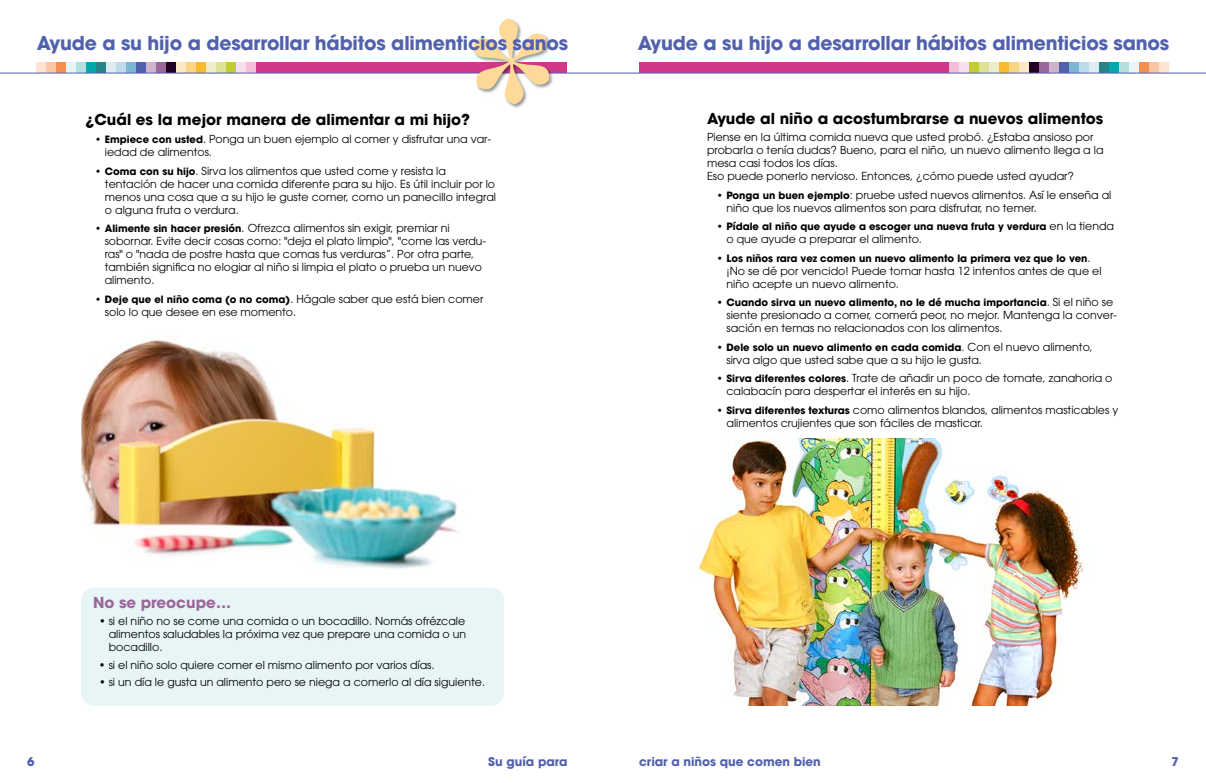
<style>
.page{position:relative;width:1206px;height:783px;background:#fff}
.page>*{position:absolute;margin:0;border:0;box-sizing:border-box;transform-origin:0 0}
.t1{font:700 19px "ITC Avant Garde Pro";letter-spacing:-.01em;color:#5261ac}
.t2{font:700 15px "ITC Avant Garde Pro";color:#000}
.t3{font:700 15px "ITC Avant Garde Pro";color:#9b679a}
.t4{font:700 12px "ITC Avant Garde Pro";color:#5261ac}
.t5{font:11px/13px "ITC Avant Garde Pro";color:#000}
.t6{font:700 10px "ITC Avant Garde Pro";color:#000}
.s1{font-weight:700;font-size:10px}
.s2{font-weight:400;font-size:11px}
</style>
<div class="page">
<div style="left:639px;top:62px;width:310px;height:11px;background:#d23789"></div>
<div style="left:1159px;top:62px;width:10px;height:11px;background:#fee3d3"></div>
<div style="left:1149px;top:62px;width:10px;height:11px;background:#fcc6a6"></div>
<div style="left:1139px;top:62px;width:10px;height:11px;background:#f68e50"></div>
<div style="left:1129px;top:62px;width:10px;height:11px;background:#e8f5f7"></div>
<div style="left:1119px;top:62px;width:10px;height:11px;background:#b5dedf"></div>
<div style="left:1109px;top:62px;width:10px;height:11px;background:#00a8ac"></div>
<div style="left:1099px;top:62px;width:10px;height:11px;background:#278487"></div>
<div style="left:1089px;top:62px;width:10px;height:11px;background:#ddebf3"></div>
<div style="left:1079px;top:62px;width:10px;height:11px;background:#bedbe9"></div>
<div style="left:1069px;top:62px;width:10px;height:11px;background:#7db6d3"></div>
<div style="left:1059px;top:62px;width:10px;height:11px;background:#5261ac"></div>
<div style="left:1049px;top:62px;width:10px;height:11px;background:#ceb5cc"></div>
<div style="left:1039px;top:62px;width:10px;height:11px;background:#9b679a"></div>
<div style="left:1029px;top:62px;width:10px;height:11px;background:#230023"></div>
<div style="left:1019px;top:62px;width:10px;height:11px;background:#fce9c4"></div>
<div style="left:999px;top:62px;width:10px;height:11px;background:#faba2f"></div>
<div style="left:1009px;top:62px;width:10px;height:11px;background:#fcd584"></div>
<div style="left:989px;top:62px;width:10px;height:11px;background:#edefca"></div>
<div style="left:979px;top:62px;width:10px;height:11px;background:#dde295"></div>
<div style="left:969px;top:62px;width:10px;height:11px;background:#c1cc30"></div>
<div style="left:959px;top:62px;width:10px;height:11px;background:#f8dfec"></div>
<div style="left:949px;top:62px;width:10px;height:11px;background:#f4bed8"></div>
<div style="left:256px;top:62px;width:311px;height:11px;background:#d23789"></div>
<div style="left:36px;top:62px;width:10px;height:11px;background:#fee3d3"></div>
<div style="left:46px;top:62px;width:10px;height:11px;background:#fcc6a6"></div>
<div style="left:56px;top:62px;width:10px;height:11px;background:#f68e50"></div>
<div style="left:66px;top:62px;width:10px;height:11px;background:#e8f5f7"></div>
<div style="left:76px;top:62px;width:10px;height:11px;background:#b5dedf"></div>
<div style="left:86px;top:62px;width:10px;height:11px;background:#00a8ac"></div>
<div style="left:96px;top:62px;width:10px;height:11px;background:#278487"></div>
<div style="left:106px;top:62px;width:10px;height:11px;background:#ddebf3"></div>
<div style="left:116px;top:62px;width:10px;height:11px;background:#bedbe9"></div>
<div style="left:126px;top:62px;width:10px;height:11px;background:#7db6d3"></div>
<div style="left:136px;top:62px;width:10px;height:11px;background:#5261ac"></div>
<div style="left:146px;top:62px;width:10px;height:11px;background:#ceb5cc"></div>
<div style="left:156px;top:62px;width:10px;height:11px;background:#9b679a"></div>
<div style="left:166px;top:62px;width:10px;height:11px;background:#230023"></div>
<div style="left:176px;top:62px;width:10px;height:11px;background:#fce9c4"></div>
<div style="left:186px;top:62px;width:10px;height:11px;background:#fcd584"></div>
<div style="left:196px;top:62px;width:10px;height:11px;background:#faba2f"></div>
<div style="left:206px;top:62px;width:10px;height:11px;background:#edefca"></div>
<div style="left:216px;top:62px;width:10px;height:11px;background:#dde295"></div>
<div style="left:226px;top:62px;width:10px;height:11px;background:#c1cc30"></div>
<div style="left:236px;top:62px;width:10px;height:11px;background:#f8dfec"></div>
<div style="left:246px;top:62px;width:10px;height:11px;background:#f4bed8"></div>
<hr style="left:0;top:73px;width:1206px;height:1px;background:#5261ac">
<div style="left:474px;top:19px;width:80px;height:90px;background:#000;opacity:.4"></div>
<div style="left:81px;top:588px;width:423px;height:118px;background:#e8f5f7;border-radius:13px"></div>
<img style="left:695px;top:439px;width:392px;height:267px">
<img style="left:81px;top:340px;width:377px;height:229px">
<svg style="left:471px;top:19px;width:81px;height:88px"></svg>
<h1 class="t1" style="left:37px;top:30px;width:533px">Ayude a su hijo a desarrollar hábitos alimenticios sanos</h1>
<h1 class="t1" style="left:638px;top:30px;width:533px">Ayude a su hijo a desarrollar hábitos alimenticios sanos</h1>
<h2 class="t2" style="left:86px;top:109px;width:386px">¿Cuál es la mejor manera de alimentar a mi hijo?</h2>
<p class="t5" style="left:105px;top:133px;width:388px;text-indent:-10px"><span class="s1">• Empiece con usted</span>. Ponga un buen ejemplo al comer y disfrutar una var&shy;iedad de alimentos.</p>
<p class="t5" style="left:105px;top:164px;width:393px;text-indent:-10px"><span class="s1">• Coma con su hijo</span>. Sirva los alimentos que usted come y resista la tentación de hacer una comida diferente para su hijo. Es útil incluir por lo menos una cosa que a su hijo le guste comer, como un panecillo integral o alguna fruta o verdura.</p>
<p class="t5" style="left:105px;top:222px;width:383px;text-indent:-10px"><span class="s1">• Alimente sin hacer presión</span>. Ofrezca alimentos sin exigir, premiar ni sobornar. Evite decir cosas como: "deja el plato limpio", "come las verdu&shy;ras" o "nada de postre hasta que comas tus verduras”. Por otra parte, también significa no elogiar al niño si limpia el plato o prueba un nuevo alimento.</p>
<p class="t5" style="left:105px;top:292px;width:380px;text-indent:-10px"><span class="s1">• Deje que el niño coma (o no coma)</span>. Hágale saber que está bien comer solo lo que desee en ese momento.</p>
<h2 class="t3" style="left:93px;top:592px;width:140px">No se preocupe…</h2>
<p class="t5" style="left:109px;top:614px;width:359px;text-align:justify;text-indent:-10px">• si el niño no se come una comida o un bocadillo. Nomás ofrézcale alimentos saludables la próxima vez que prepare una comida o un bocadillo.</p>
<p class="t5" style="left:99px;top:658px;width:337px">• si el niño solo quiere comer el mismo alimento por varios días.</p>
<p class="t5" style="left:99px;top:675px;width:388px">• si un día le gusta un alimento pero se niega a comerlo al día siguiente.</p>
<h2 class="t2" style="left:707px;top:108px;width:398px">Ayude al niño a acostumbrarse a nuevos alimentos</h2>
<p class="t5" style="left:707px;top:131px;width:398px">Piense en la última comida nueva que usted probó. ¿Estaba ansioso por probarla o tenía dudas? Bueno, para el niño, un nuevo alimento llega a la mesa casi todos los días.<br>Eso puede ponerlo nervioso. Entonces, ¿cómo puede usted ayudar?</p>
<p class="t5" style="left:726px;top:188px;width:387px;text-indent:-10px"><span class="s1">• Ponga un buen ejemplo</span>: pruebe usted nuevos alimentos. Así le enseña al niño que los nuevos alimentos son para disfrutar, no temer.</p>
<p class="t6" style="left:716px;top:220px;width:400px">• Pídale al niño que ayude a escoger una nueva fruta y verdura <span class="s2">en la tienda</span></p>
<p class="t5" style="left:726px;top:233px;width:197px">o que ayude a preparar el alimento.</p>
<p class="t6" style="left:716px;top:251px;width:376px">• Los niños rara vez comen un nuevo alimento la primera vez que lo ven<span class="s2">.</span></p>
<p class="t5" style="left:727px;top:264px;width:377px">¡No se dé por vencido! Puede tomar hasta 12 intentos antes de que el niño acepte un nuevo alimento.</p>
<p class="t6" style="left:716px;top:296px;width:399px">• Cuando sirva un nuevo alimento, no le dé mucha importancia<span class="s2">. Si el niño se</span></p>
<p class="t5" style="left:727px;top:309px;width:392px">siente presionado a comer, comerá peor, no mejor. Mantenga la conver&shy;sación en temas no relacionados con los alimentos.</p>
<p class="t6" style="left:716px;top:340px;width:378px">• Dele solo un nuevo alimento en cada comida<span class="s2">. Con el nuevo alimento,</span></p>
<p class="t5" style="left:726px;top:353px;width:257px">sirva algo que usted sabe que a su hijo le gusta.</p>
<p class="t5" style="left:726px;top:372px;width:387px;text-indent:-10px"><span class="s1">• Sirva diferentes colores</span>. Trate de añadir un poco de tomate, zanahoria o calabacín para despertar el interés en su hijo.</p>
<p class="t5" style="left:727px;top:403px;width:393px;text-indent:-10px"><span class="s1">• Sirva diferentes texturas</span> como alimentos blandos, alimentos masticables y alimentos crujientes que son fáciles de masticar.</p>
<p class="t4" style="left:27px;top:754px;width:9px">6</p>
<p class="t4" style="left:488px;top:754px;width:81px">Su guía para</p>
<p class="t4" style="left:639px;top:754px;width:183px">criar a niños que comen bien</p>
<p class="t4" style="left:1172px;top:754px;width:9px">7</p>
</div>
